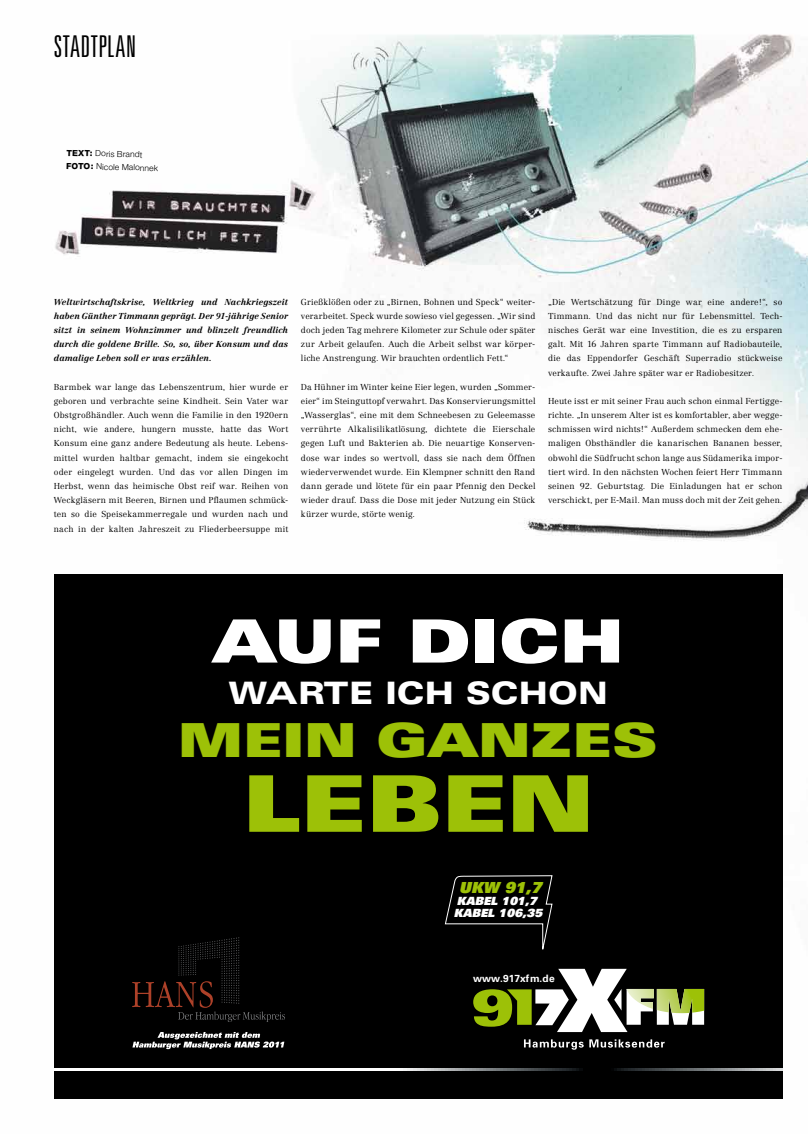
<style>
.page{position:relative;width:808px;height:1134px;background:#fff}
.page>*{position:absolute;margin:0;border:0;box-sizing:border-box;transform-origin:0 0}
.t1{font:900 expanded 78.2px "Univers";color:#9dc107}
.t2{font:900 expanded 59.7px "Univers";color:#fff}
.t3{font:900 expanded 46.9px "Univers";color:#9dc107}
.t4{font:900 expanded 30.9px "Univers";color:#fff}
.t5{font:300 ultra-condensed 30px "Univers";letter-spacing:.01em;color:#000}
.t6{font:italic 900 15.3px "Univers";color:#9dc107}
.t7{font:italic 900 11.3px/12.1px "Univers";color:#fff}
.t8{font:700 10.2px "Univers";color:#fff}
.t9{font:300 8.5px/14.2px "Centennial CE";letter-spacing:.02em;color:#000;text-align:justify}
.t10{font:italic 700 8.5px/14.2px "Centennial CE";letter-spacing:.015em;color:#000;text-align:justify}
.t11{font:300 8.5px/12.9px "Helvetica Neue";color:#000}
.s1{font-weight:800}
</style>
<div class="page">
<img style="left:54px;top:34px;width:754px;height:1065px">
<div style="left:54px;top:574px;width:728px;height:524px;background:#000"></div>
<svg style="left:444px;top:875px;width:109px;height:75px"></svg>
<svg style="left:524px;top:1039px;width:141px;height:11px"></svg>
<svg style="left:473px;top:969px;width:231px;height:63px"></svg>
<svg style="left:54px;top:1069px;width:728px;height:1px"></svg>
<svg style="left:132px;top:1032px;width:152px;height:17px"></svg>
<svg style="left:132px;top:937px;width:153px;height:85px"></svg>
<h3 class="t5" style="left:54px;top:31px;width:84px">STADTPLAN</h3>
<p class="t11" style="left:67px;top:146px;width:94px;rotate:2deg"><span class="s1">Te xt:</span> Doris Brandt<br><span class="s1">Fo to :</span> Nicole Malonnek</p>
<p class="t10" style="left:54px;top:295px;width:236px">Weltwirtschaftskrise, Weltkrieg und Nachkriegszeit haben Günther Timmann geprägt. Der 91-jährige Senior sitzt in seinem Wohnzimmer und blinzelt freundlich durch die goldene Brille. So, so, über Konsum und das damalige Leben soll er was erzählen.</p>
<p class="t9" style="left:54px;top:380px;width:236px">Barmbek war lange das Lebenszentrum, hier wurde er geboren und verbrachte seine Kindheit. Sein Vater war Obstgroßhändler. Auch wenn die Familie in den 1920ern nicht, wie andere, hungern musste, hatte das Wort Konsum eine ganz andere Bedeutung als heute. Lebens&shy;mittel wurden haltbar gemacht, indem sie eingekocht oder eingelegt wurden. Und das vor allen Dingen im Herbst, wenn das heimische Obst reif war. Reihen von Weckgläsern mit Beeren, Birnen und Pflaumen schmück&shy;ten so die Speisekammerregale und wurden nach und nach in der kalten Jahreszeit zu Fliederbeersuppe mit</p>
<p class="t9" style="left:301px;top:294px;width:236px;text-align:left">Grießklößen oder zu „Birnen, Bohnen und Speck“ weiter&shy;verarbeitet. Speck wurde sowieso viel gegessen. „Wir sind doch jeden Tag mehrere Kilometer zur Schule oder später zur Arbeit gelaufen. Auch die Arbeit selbst war körper&shy;liche Anstrengung. Wir brauchten ordentlich Fett.“</p>
<p class="t9" style="left:301px;top:379px;width:236px;text-align:left">Da Hühner im Winter keine Eier legen, wurden „Sommer&shy;eier“ im Steinguttopf verwahrt. Das Konservierungsmittel „Wasserglas“, eine mit dem Schneebesen zu Geleemasse verrührte Alkalisilikatlösung, dichtete die Eierschale gegen Luft und Bakterien ab. Die neuartige Konserven&shy;dose war indes so wertvoll, dass sie nach dem Öffnen wiederverwendet wurde. Ein Klempner schnitt den Rand dann gerade und lötete für ein paar Pfennig den Deckel wieder drauf. Dass die Dose mit jeder Nutzung ein Stück kürzer wurde, störte wenig.</p>
<p class="t9" style="left:548px;top:294px;width:236px">„Die Wertschätzung für Dinge war eine andere!“, so Timmann. Und das nicht nur für Lebensmittel. Tech&shy;nisches Gerät war eine Investition, die es zu ersparen galt. Mit 16 Jahren sparte Timmann auf Radiobauteile, die das Eppendorfer Geschäft Superradio stückweise verkaufte. Zwei Jahre später war er Radiobesitzer.</p>
<p class="t9" style="left:548px;top:394px;width:236px">Heute isst er mit seiner Frau auch schon einmal Fertigge&shy;richte. „In unserem Alter ist es komfortabler, aber wegge&shy;schmissen wird nichts!“ Außerdem schmecken dem ehe&shy;maligen Obsthändler die kanarischen Bananen besser, obwohl die Südfrucht schon lange aus Südamerika impor&shy;tiert wird. In den nächsten Wochen feiert Herr Timmann seinen 92. Geburtstag. Die Einladungen hat er schon verschickt, per E-Mail. Man muss doch mit der Zeit gehen.</p>
<h2 class="t2" style="left:212px;top:606px;width:414px">AUF DICH</h2>
<h3 class="t4" style="left:228px;top:675px;width:381px">WARTE ICH SCHON</h3>
<h3 class="t3" style="left:178px;top:712px;width:481px">MEIN GANZES</h3>
<h1 class="t1" style="left:242px;top:757px;width:353px">LEBEN</h1>
<h3 class="t6" style="left:459px;top:877px;width:84px">UKW 91,7</h3>
<h3 class="t7" style="left:454px;top:894px;width:90px">KABEL 101,7<br>KABEL 106,35</h3>
<p class="t8" style="left:473px;top:972px;width:83px">www.917xfm.de</p>
</div>
